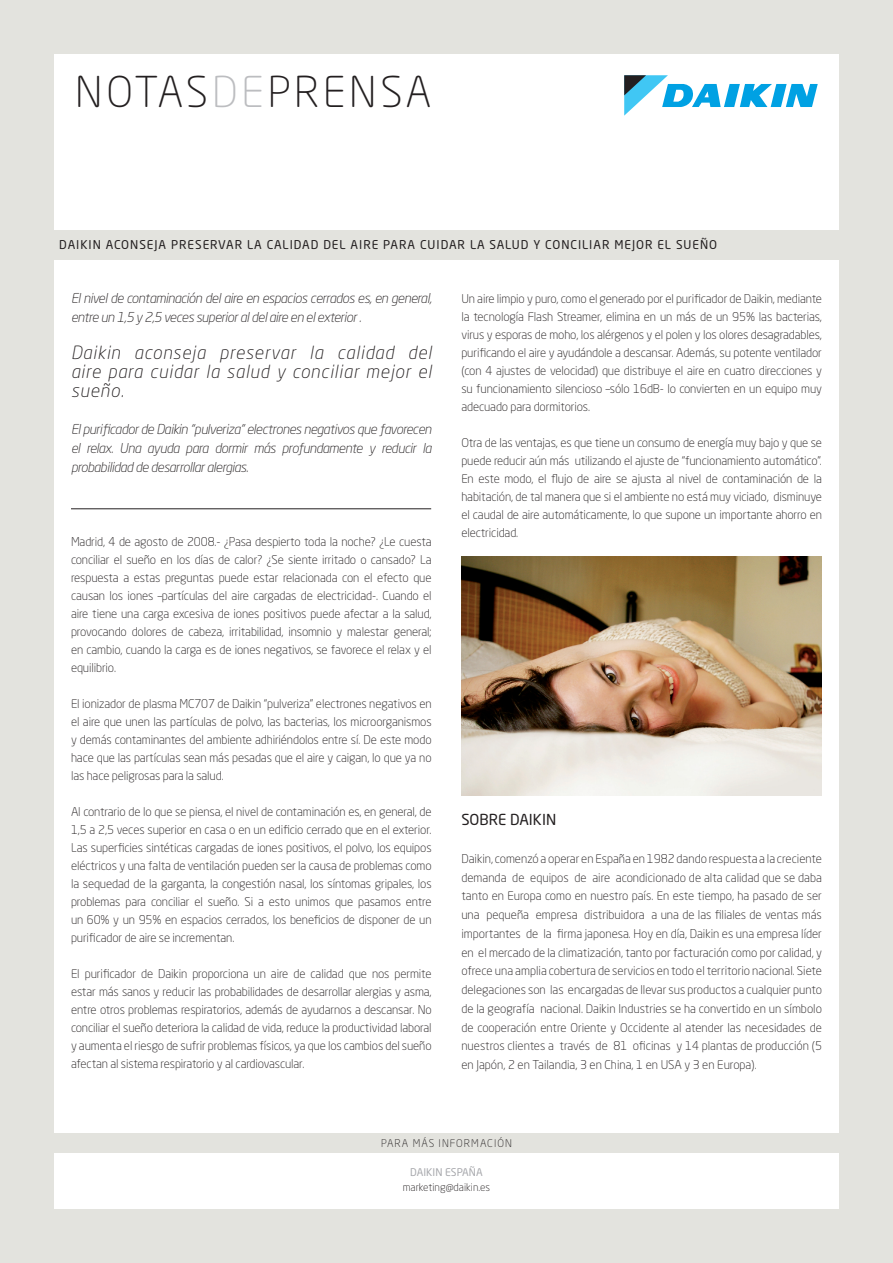
<style>
.page{position:relative;width:893px;height:1263px;background:#e3e3de}
.page>*{position:absolute;margin:0;border:0;box-sizing:border-box;transform-origin:0 0}
.t1{font:300 42px "Neo Sans Std";letter-spacing:.09em;color:#231f20}
.t2{font:italic 300 18px/18.8px "Neo Sans Std";letter-spacing:.05em;color:#231f20;text-align:justify}
.t3{font:15px "Neo Sans Std";color:#231f20}
.t4{font:italic 300 13.5px/18.8px "Neo Sans Std";letter-spacing:-.03em;color:#231f20}
.t5{font:300 12px/18px "Neo Sans Std";letter-spacing:-.01em;color:#231f20;text-align:justify}
.t6{font:12px "Neo Sans Std";letter-spacing:.08em;color:#231f20}
.t7{font:300 10.5px "Neo Sans Std";color:#231f20}
.t8{font:300 10.5px "Neo Sans Std";letter-spacing:.1em;color:#231f20}
.t9{font:10.5px "Neo Sans Std";color:#a8a9ad}
.s1{color:#bcbdc0}
</style>
<div class="page">
<div style="left:54px;top:54px;width:785px;height:1155px;background:#fff"></div>
<div style="left:28px;top:230px;width:848px;height:29px;background:#e3e3de"></div>
<div style="left:0;top:1133px;width:893px;height:20px;background:#e3e3de"></div>
<svg style="left:624px;top:75px;width:194px;height:41px"></svg>
<hr style="left:71px;top:508px;width:360px;height:1px;background:#231f20">
<img style="left:461px;top:556px;width:360px;height:239px">
<h1 class="t1" style="left:75px;top:67px;width:358px">NOTAS<span class="s1">DE</span>PRENSA</h1>
<p class="t6" style="left:59px;top:237px;width:659px">DAIKIN ACONSEJA PRESERVAR LA CALIDAD DEL AIRE PARA CUIDAR LA SALUD Y CONCILIAR MEJOR EL SUEÑO</p>
<p class="t4" style="left:71px;top:288px;width:362px">El nivel de contaminación del aire en espacios cerrados es, en general, entre un 1,5 y 2,5 veces superior al del aire en el exterior .</p>
<h2 class="t2" style="left:71px;top:343px;width:362px">Daikin aconseja preservar la calidad del aire para cuidar la salud y conciliar mejor el sueño.</h2>
<p class="t4" style="left:71px;top:420px;width:362px;text-align:justify">El purificador de Daikin “pulveriza” electrones negativos que favorecen el relax. Una ayuda para dormir más profundamente y reducir la probabilidad de desarrollar alergias.</p>
<p class="t5" style="left:71px;top:532px;width:362px">Madrid, 4 de agosto de 2008.- ¿Pasa despierto toda la noche? ¿Le cuesta conciliar el sueño en los días de calor? ¿Se siente irritado o cansado? La respuesta a estas preguntas puede estar relacionada con el efecto que causan los iones –partículas del aire cargadas de electricidad-. Cuando el aire tiene una carga excesiva de iones positivos puede afectar a la salud, provocando dolores de cabeza, irritabilidad, insomnio y malestar general; en cambio, cuando la carga es de iones negativos, se favorece el relax y el equilibrio.</p>
<p class="t5" style="left:71px;top:694px;width:362px">El ionizador de plasma MC707 de Daikin “pulveriza” electrones negativos en el aire que unen las partículas de polvo, las bacterias, los microorganismos y demás contaminantes del ambiente adhiriéndolos entre sí. De este modo hace que las partículas sean más pesadas que el aire y caigan, lo que ya no las hace peligrosas para la salud.</p>
<p class="t5" style="left:71px;top:802px;width:362px">Al contrario de lo que se piensa, el nivel de contaminación es, en general, de 1,5 a 2,5 veces superior en casa o en un edificio cerrado que en el exterior.<br>Las superficies sintéticas cargadas de iones positivos, el polvo, los equipos eléctricos y una falta de ventilación pueden ser la causa de problemas como la sequedad de la garganta, la congestión nasal, los síntomas gripales, los problemas para conciliar el sueño. Si a esto unimos que pasamos entre un 60% y un 95% en espacios cerrados, los beneficios de disponer de un purificador de aire se incrementan.</p>
<p class="t5" style="left:71px;top:964px;width:362px">El purificador de Daikin proporciona un aire de calidad que nos permite estar más sanos y reducir las probabilidades de desarrollar alergias y asma, entre otros problemas respiratorios, además de ayudarnos a descansar. No conciliar el sueño deteriora la calidad de vida, reduce la productividad laboral y aumenta el riesgo de sufrir problemas físicos, ya que los cambios del sueño afectan al sistema respiratorio y al cardiovascular.</p>
<p class="t5" style="left:461px;top:289px;width:362px">Un aire limpio y puro, como el generado por el purificador de Daikin, mediante la tecnología Flash Streamer, elimina en un más de un 95% las bacterias, virus y esporas de moho, los alérgenos y el polen y los olores desagradables, purificando el aire y ayudándole a descansar. Además, su potente ventilador (con 4 ajustes de velocidad) que distribuye el aire en cuatro direcciones y su funcionamiento silencioso –sólo 16dB- lo convierten en un equipo muy adecuado para dormitorios.</p>
<p class="t5" style="left:461px;top:433px;width:362px">Otra de las ventajas, es que tiene un consumo de energía muy bajo y que se puede reducir aún más utilizando el ajuste de “funcionamiento automático”.<br>En este modo, el flujo de aire se ajusta al nivel de contaminación de la habitación, de tal manera que si el ambiente no está muy viciado, disminuye el caudal de aire automáticamente, lo que supone un importante ahorro en electricidad.</p>
<p class="t3" style="left:461px;top:811px;width:96px">SOBRE DAIKIN</p>
<p class="t5" style="left:461px;top:849px;width:362px;line-height:18.8px">Daikin, comenzó a operar en España en 1982 dando respuesta a la creciente demanda de equipos de aire acondicionado de alta calidad que se daba tanto en Europa como en nuestro país. En este tiempo, ha pasado de ser una pequeña empresa distribuidora a una de las filiales de ventas más importantes de la firma japonesa. Hoy en día, Daikin es una empresa líder en el mercado de la climatización, tanto por facturación como por calidad, y ofrece una amplia cobertura de servicios en todo el territorio nacional. Siete delegaciones son las encargadas de llevar sus productos a cualquier punto de la geografía nacional. Daikin Industries se ha convertido en un símbolo de cooperación entre Oriente y Occidente al atender las necesidades de nuestros clientes a través de 81 oficinas y 14 plantas de producción (5 en Japón, 2 en Tailandia, 3 en China, 1 en USA y 3 en Europa).</p>
<p class="t8" style="left:381px;top:1137px;width:132px">PARA MÁS INFORMACIÓN</p>
<p class="t9" style="left:410px;top:1165px;width:74px">DAIKIN ESPAÑA</p>
<p class="t7" style="left:403px;top:1180px;width:89px">marketing@daikin.es</p>
</div>
